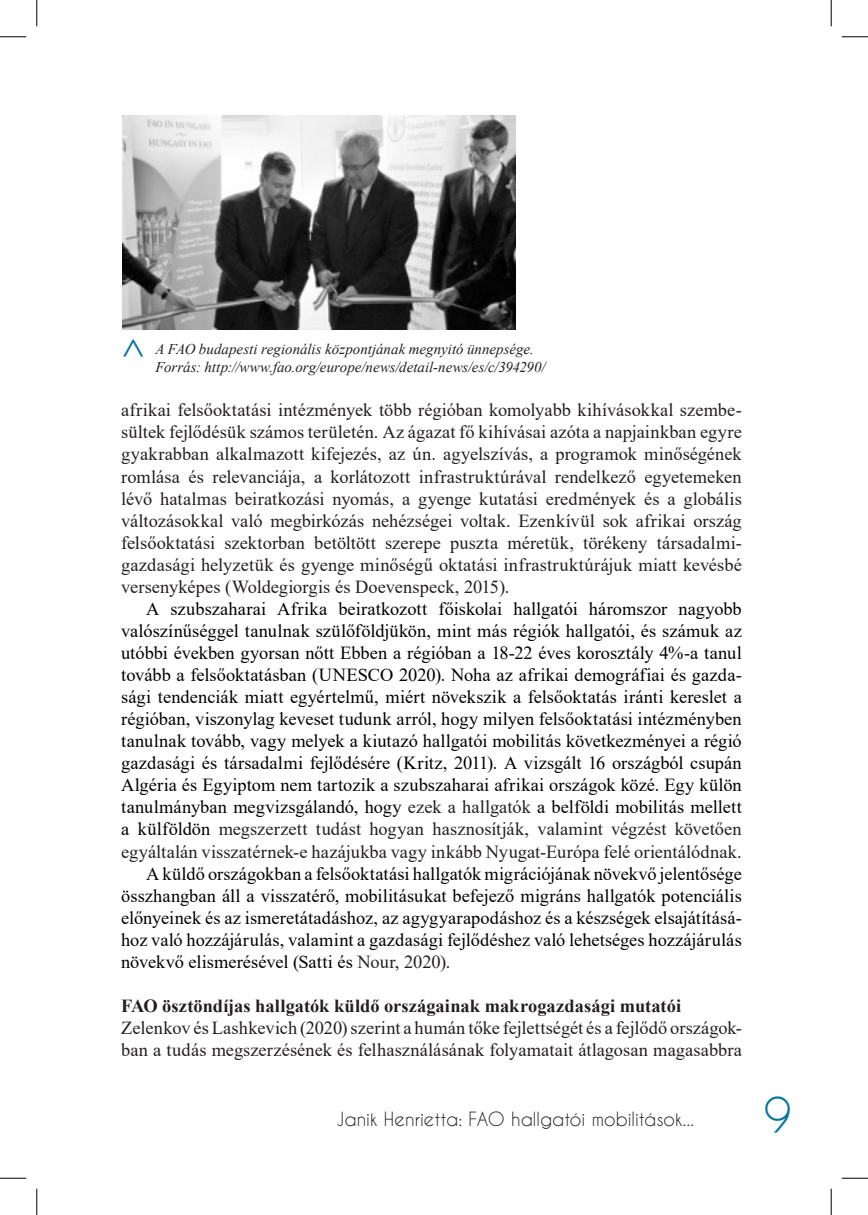
<style>
.page{position:relative;width:868px;height:1215px;background:#fff}
.page>*{position:absolute;margin:0;border:0;box-sizing:border-box;transform-origin:0 0}
.t1{font:45.5px "Caviar Dreams";color:#05759d}
.alcim_1{font:38.5px "Chantelli Antiqua";color:#05759d}
._4_kenyer{font:18.38px/22.1px "Times New Roman";color:#000;text-align:justify}
._4_kenyer-2{font:18.38px/22.1px "Times New Roman";color:#231f20;text-align:justify}
._3_elso_bekezdes{font:18.38px/22.1px "Times New Roman";color:#231f20}
.alcim_1-2{font:700 18.38px "Times New Roman";letter-spacing:.005em;color:#231f20}
.t2{font:18.38px "Caviar Dreams";color:#231f20}
._4_kepalairas{font:italic 14.88px/17.8px "Times New Roman";color:#231f20}
.s1{color:#231f20}
</style>
<div class="page">
<img style="left:123px;top:115px;width:392px;height:215px">
<svg style="left:0;top:36px;width:26px;height:1px"></svg>
<svg style="left:841px;top:36px;width:26px;height:1px"></svg>
<svg style="left:0;top:1177px;width:26px;height:1px"></svg>
<svg style="left:841px;top:1177px;width:26px;height:1px"></svg>
<svg style="left:36px;top:0;width:1px;height:26px"></svg>
<svg style="left:36px;top:1188px;width:1px;height:26px"></svg>
<svg style="left:830px;top:0;width:1px;height:26px"></svg>
<svg style="left:830px;top:1188px;width:1px;height:26px"></svg>
<p class="alcim_1" style="left:160px;top:338px;width:22px;rotate:90deg">&lt;</p>
<p class="_4_kepalairas" style="left:155px;top:339px;width:391px">A FAO budapesti regionális központjának megnyitó ünnepsége.<br>Forrás: http://www.fao.org/europe/news/detail-news/es/c/394290/</p>
<p class="_4_kenyer-2" style="left:121px;top:398px;width:622px">afrikai felsőoktatási intézmények több régióban komolyabb kihívásokkal szembe&shy;sültek fejlődésük számos területén. Az ágazat fő kihívásai azóta a napjainkban egyre gyakrabban alkalmazott kifejezés, az ún. agyelszívás, a programok minőségének romlása és relevanciája, a korlátozott infrastruktúrával rendelkező egyetemeken lévő hatalmas beiratkozási nyomás, a gyenge kutatási eredmények és a globális változásokkal való megbirkózás nehézségei voltak. Ezenkívül sok afrikai ország felsőoktatási szektorban betöltött szerepe puszta méretük, törékeny társadalmi&shy;gazdasági helyzetük és gyenge minőségű oktatási infrastruktúrájuk miatt kevésbé versenyképes (Woldegiorgis és Doevenspeck, 2015).</p>
<p class="_4_kenyer" style="left:121px;top:597px;width:622px;text-indent:25px">A szubszaharai Afrika beiratkozott főiskolai hallgatói háromszor nagyobb valószínűséggel tanulnak szülőföldjükön, mint más régiók hallgatói, és számuk az utóbbi években gyorsan nőtt Ebben a régióban a 18-22 éves korosztály 4%-a tanul tovább a felsőoktatásban (UNESCO 2020). Noha az afrikai demográfiai és gazda&shy;sági tendenciák miatt egyértelmű, miért növekszik a felsőoktatás iránti kereslet a régióban, viszonylag keveset tudunk arról, hogy milyen felsőoktatási intézményben tanulnak tovább, vagy melyek a kiutazó hallgatói mobilitás következményei a régió gazdasági és társadalmi fejlődésére (Kritz, 2011). A vizsgált 16 országból csupán Algéria és Egyiptom nem tartozik a szubszaharai afrikai országok közé. Egy külön tanulmányban megvizsgálandó, hogy <span class="s1">ezek a hallgatók</span> a belföldi mobilitás mellett a külföldön <span class="s1">megszerzett tudást hogyan hasznosítják, valamint végzést követően egyáltalán visszatérnek-e hazájukba vagy inkább Nyugat-Európa felé orientálódnak.</span></p>
<p class="_4_kenyer" style="left:121px;top:861px;width:622px;text-indent:25px">A küldő országokban a felsőoktatási hallgatók migrációjának növekvő jelentősége összhangban áll a visszatérő, mobilitásukat befejező migráns hallgatók potenciális előnyeinek és az ismeretátadáshoz, az agygyarapodáshoz és a készségek elsajátításá&shy;hoz való hozzájárulás, valamint a gazdasági fejlődéshez való lehetséges hozzájárulás növekvő elismerésével (Satti és <span class="s1">Nour, 2020).</span></p>
<p class="alcim_1-2" style="left:121px;top:992px;width:561px">FAO ösztöndíjas hallgatók küldő országainak makrogazdasági mutatói</p>
<p class="_3_elso_bekezdes" style="left:121px;top:1016px;width:622px">Zelenkov és Lashkevich (2020) szerint a humán tőke fejlettségét és a fejlődő országok&shy;ban a tudás megszerzésének és felhasználásának folyamatait átlagosan magasabbra</p>
<p class="t2" style="left:336px;top:1107px;width:359px">Janik Henrietta: FAO hallgatói mobilitások...</p>
<h1 class="t1" style="left:763px;top:1087px;width:29px">9</h1>
</div>
